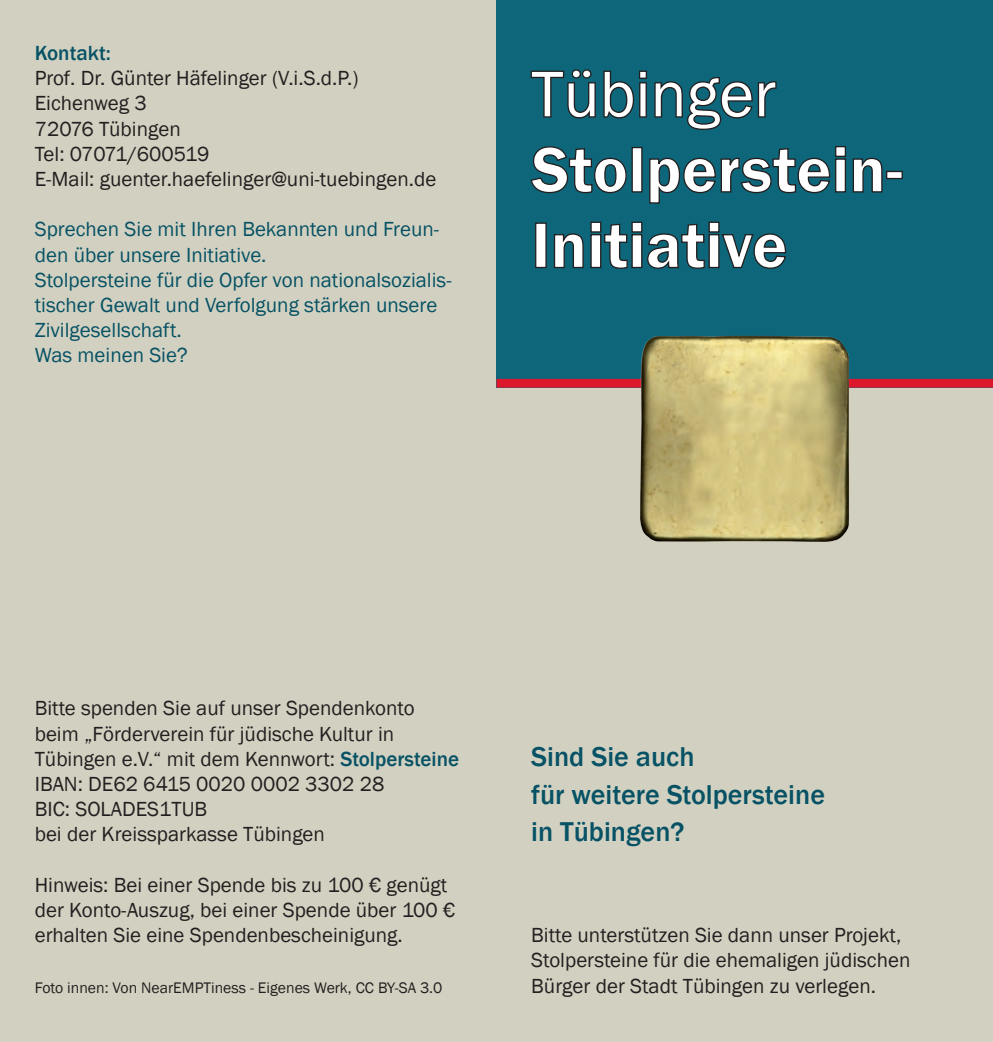
<style>
.page{position:relative;width:993px;height:1042px;background:#fff}
.page>*{position:absolute;margin:0;border:0;box-sizing:border-box;transform-origin:0 0}
.Überschrift_1{font:600 66.5px "Franklin Gothic";color:#fff}
.Überschrift_1-2{font:66.5px "Franklin Gothic";color:#fff}
.Überschrift_2{font:500 28px/37.8px "Franklin Gothic";color:#075265}
.Fließtext{font:21px/25.2px "Franklin Gothic";color:#231f20}
.Fließtext-2{font:21px/25.2px "Franklin Gothic";color:#075265}
.Fließtext_Überschrif{font:500 21px "Franklin Gothic";color:#075265}
.Fließtext-3{font:15.75px "Franklin Gothic";color:#231f20}
.s1{font-weight:500;color:#075265}
</style>
<div class="page">
<div style="left:0;top:0;width:992px;height:1042px;background:#d2d1c1"></div>
<div style="left:496px;top:0;width:496px;height:388px;background:#0e667b"></div>
<div style="left:496px;top:379px;width:496px;height:9px;background:#dc182c"></div>
<svg style="left:530px;top:69px;width:247px;height:61px"></svg>
<svg style="left:530px;top:146px;width:97px;height:48px"></svg>
<div style="left:631px;top:147px;width:11px;height:45px;border:1px solid #231f20"></div>
<svg style="left:649px;top:146px;width:233px;height:58px"></svg>
<div style="left:885px;top:171px;width:17px;height:8px;border:1px solid #231f20"></div>
<div style="left:535px;top:222px;width:11px;height:46px;border:1px solid #231f20"></div>
<svg style="left:553px;top:221px;width:233px;height:48px"></svg>
<img style="left:639px;top:335px;width:211px;height:207px">
<p class="Fließtext_Überschrif" style="left:35px;top:40px;width:77px">Kontakt:</p>
<p class="Fließtext" style="left:35px;top:66px;width:325px">Prof. Dr. Günter Häfelinger (V.i.S.d.P.)</p>
<p class="Fließtext" style="left:35px;top:91px;width:113px">Eichenweg 3</p>
<p class="Fließtext" style="left:35px;top:116px;width:147px">72076 Tübingen</p>
<p class="Fließtext" style="left:35px;top:142px;width:176px">Tel: 07071/600519</p>
<p class="Fließtext" style="left:35px;top:167px;width:403px">E-Mail: guenter.haefelinger@uni-tuebingen.de</p>
<p class="Fließtext-2" style="left:35px;top:217px;width:405px">Sprechen Sie mit Ihren Bekannten und Freun&shy;den über unsere Initiative.</p>
<p class="Fließtext-2" style="left:35px;top:268px;width:418px">Stolpersteine für die Opfer von nationalsozialis&shy;tischer Gewalt und Verfolgung stärken unsere<br>Zivilgesellschaft.</p>
<p class="Fließtext-2" style="left:35px;top:343px;width:154px">Was meinen Sie?</p>
<p class="Überschrift_1-2" style="left:531px;top:53px;width:246px">Tübinger</p>
<p class="Überschrift_1" style="left:531px;top:129px;width:373px">Stolperstein-</p>
<p class="Überschrift_1" style="left:531px;top:204px;width:258px">Initiative</p>
<p class="Fließtext" style="left:35px;top:696px;width:381px">Bitte spenden Sie auf unser Spendenkonto beim „Förderverein für jüdische Kultur in</p>
<p class="Fließtext" style="left:35px;top:746px;width:426px">Tübingen e.V.“ mit dem Kennwort: <span class="s1">Stolpersteine</span></p>
<p class="Fließtext" style="left:35px;top:772px;width:351px">IBAN: DE62 6415 0020 0002 3302 28</p>
<p class="Fließtext" style="left:35px;top:797px;width:174px">BIC: SOLADES1TUB</p>
<p class="Fließtext" style="left:35px;top:822px;width:291px">bei der Kreissparkasse Tübingen</p>
<p class="Fließtext" style="left:35px;top:872px;width:422px">Hinweis: Bei einer Spende bis zu 100 € genügt der Konto-Auszug, bei einer Spende über 100 € erhalten Sie eine Spendenbescheinigung.</p>
<p class="Fließtext-3" style="left:35px;top:977px;width:409px">Foto innen: Von NearEMPTiness - Eigenes Werk, CC BY-SA 3.0</p>
<p class="Überschrift_2" style="left:531px;top:738px;width:295px">Sind Sie auch<br>für weitere Stolpersteine in Tübingen?</p>
<p class="Fließtext" style="left:531px;top:923px;width:371px">Bitte unterstützen Sie dann unser Projekt,</p>
<p class="Fließtext" style="left:531px;top:948px;width:380px">Stolpersteine für die ehemaligen jüdischen</p>
<p class="Fließtext" style="left:531px;top:973px;width:346px">Bürger der Stadt Tübingen zu verlegen.</p>
</div>
